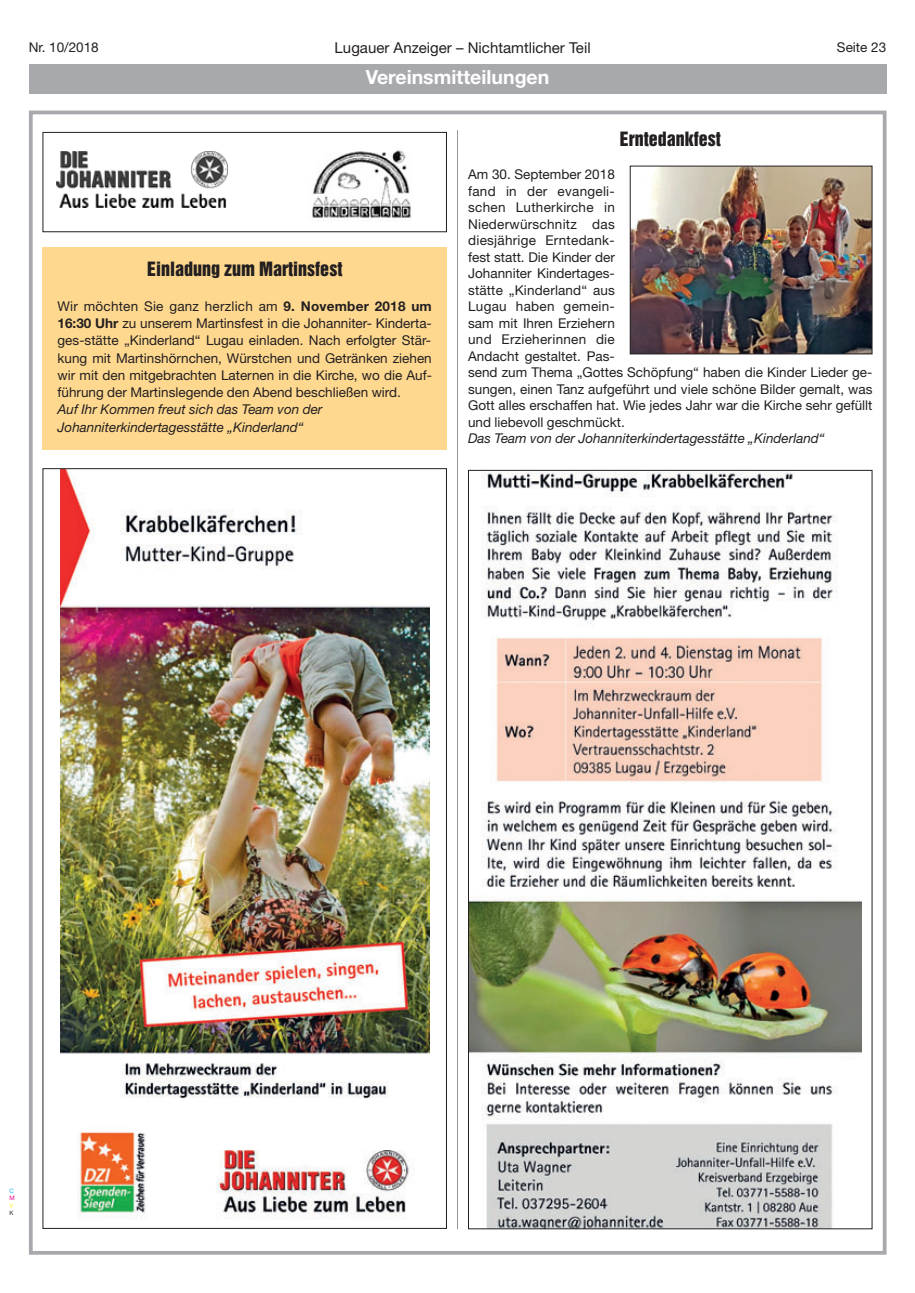
<style>
.page{position:relative;width:915px;height:1293px;background:#fff}
.page>*{position:absolute;margin:0;border:0;box-sizing:border-box;transform-origin:0 0}
.t1{font:700 19.5px "Helvetica Neue";color:#fff}
.t2{font:18px "Helvetica Inserat";color:#231f20}
.t3{font:15px "Helvetica Neue";color:#231f20}
.t4{font:13.5px/16.5px "Helvetica Neue";color:#231f20}
.t5{font:italic 13.5px/17.2px "Helvetica Neue";color:#231f20}
.t6{font:6px "Helvetica Neue";color:#00aeef}
.t7{font:6px "Helvetica Neue";color:#ed028c}
.t8{font:6px "Helvetica Neue";color:#fff101}
.t9{font:6px "Helvetica Neue";color:#231f20}
.s1{font-weight:700}
</style>
<div class="page">
<div style="left:29px;top:111px;width:857px;height:1143px;border:4px solid #a8a9ad"></div>
<div style="left:29px;top:64px;width:857px;height:30px;background:#a8a9ad"></div>
<hr style="left:457px;top:130px;width:1px;height:1099px;background:#939598">
<img style="left:57px;top:151px;width:170px;height:56px">
<div style="left:43px;top:132px;width:403px;height:100px;border:1px solid #231f20"></div>
<img style="left:312px;top:150px;width:99px;height:71px">
<div style="left:43px;top:247px;width:403px;height:202px;background:#fed88f"></div>
<img style="left:60px;top:470px;width:369px;height:749px">
<img style="left:470px;top:472px;width:390px;height:755px">
<img style="left:631px;top:168px;width:239px;height:184px">
<div style="left:629px;top:166px;width:243px;height:188px;border:1px solid #231f20"></div>
<p class="t4" style="left:29px;top:40px;width:72px">Nr. 10/2018</p>
<p class="t3" style="left:334px;top:42px;width:257px">Lugauer Anzeiger – Nichtamtlicher Teil</p>
<p class="t4" style="left:836px;top:40px;width:51px">Seite 23</p>
<h1 class="t1" style="left:365px;top:70px;width:185px">Vereinsmitteilungen</h1>
<h2 class="t2" style="left:147px;top:262px;width:197px">Einladung zum Martinsfest</h2>
<p class="t4" style="left:58px;top:298px;width:376px;line-height:17.2px;text-align:justify">Wir möchten Sie ganz herzlich am <span class="s1">9. November 2018 um 16:30 Uhr</span> zu unserem Martinsfest in die Johanniter- Kinderta&shy;ges-stätte „Kinderland“ Lugau einladen. Nach erfolgter Stär&shy;kung mit Martinshörnchen, Würstchen und Getränken ziehen wir mit den mitgebrachten Laternen in die Kirche, wo die Auf&shy;führung der Martinslegende den Abend beschließen wird.</p>
<p class="t5" style="left:58px;top:402px;width:266px">Auf Ihr Kommen freut sich das Team von der<br>Johanniterkindertagesstätte „Kinderland“</p>
<h2 class="t2" style="left:619px;top:132px;width:102px">Erntedankfest</h2>
<p class="t4" style="left:468px;top:167px;width:405px">Am 30. September 2018<br>fand in der evangeli-<br>schen Lutherkirche in<br>Niederwürschnitz das<br>diesjährige Erntedank-<br>fest statt. Die Kinder der<br>Johanniter Kindertages-<br>stätte „Kinderland“ aus<br>Lugau haben gemein-<br>sam mit Ihren Erziehern<br>und Erzieherinnen die<br>Andacht gestaltet. Pas-<br>send zum Thema „Gottes Schöpfung“ haben die Kinder Lieder ge&shy;sungen, einen Tanz aufgeführt und viele schöne Bilder gemalt, was<br>Gott alles erschaffen hat. Wie jedes Jahr war die Kirche sehr gefüllt und liebevoll geschmückt.</p>
<p class="t5" style="left:468px;top:431px;width:358px">Das Team von der Johanniterkindertagesstätte „Kinderland“</p>
<p class="t6" style="left:9px;top:1188px;width:6px">C</p>
<p class="t7" style="left:9px;top:1196px;width:7px">M</p>
<p class="t8" style="left:9px;top:1203px;width:5px">Y</p>
<p class="t9" style="left:9px;top:1210px;width:6px">K</p>
</div>
